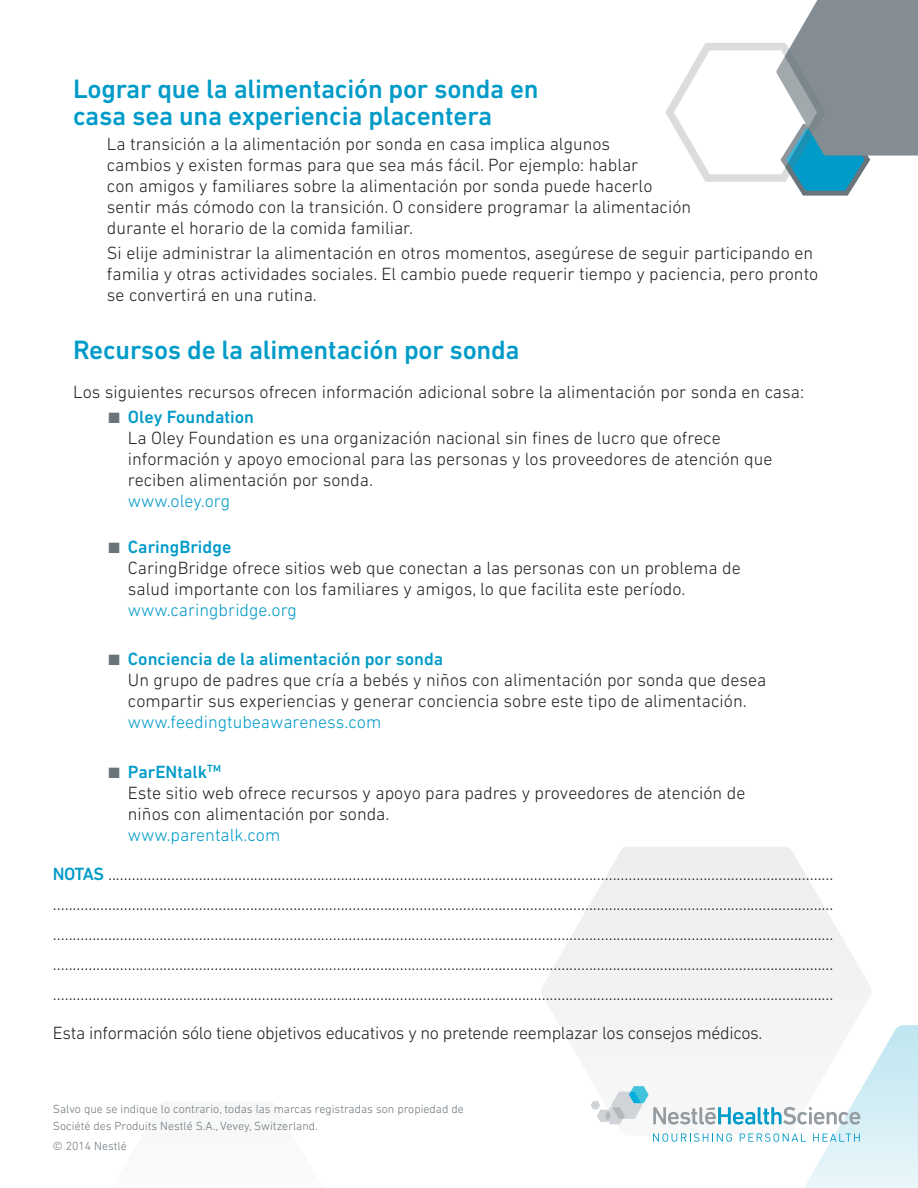
<style>
.page{position:relative;width:918px;height:1188px;background:#fff}
.page>*{position:absolute;margin:0;border:0;box-sizing:border-box;transform-origin:0 0}
.t1{font:500 27px/27px "DIN Next LT Pro";letter-spacing:-.01em;color:#009bc8}
.t2{font:300 18px/21px "DIN Next LT Pro";color:#231f20}
.t3{font:300 18px "DIN Next LT Pro";letter-spacing:-.02em;color:#231f20}
.t4{font:300 18px "DIN Next LT Pro";color:#009bc8}
.t5{font:300 12px/16.5px "DIN Next LT Pro";color:#6a747b}
.s1{color:#6a747b}
.s2{font-weight:500;color:#009bc8}
.s3{color:#009bc8}
</style>
<div class="page">
<svg style="left:541px;top:847px;width:330px;height:215px;fill:#f1f2f2"></svg>
<svg style="left:665px;top:0;width:253px;height:196px"></svg>
<svg style="left:591px;top:1025px;width:327px;height:163px"></svg>
<h1 class="t1" style="left:73px;top:75px;width:467px">Lograr que la alimentación por sonda en casa sea una experiencia placentera</h1>
<p class="t2" style="left:107px;top:133px;width:586px">La transición a la alimentación por sonda en casa implica algunos<br>cambios y existen formas para que sea más fácil. Por ejemplo: hablar<br>con amigos y familiares sobre la alimentación por sonda puede hacerlo sentir más cómodo con la transición. O considere programar la alimentación durante el horario de la comida familiar.</p>
<p class="t2" style="left:107px;top:242px;width:713px">Si elije administrar la alimentación en otros momentos, asegúrese de seguir participando en familia y otras actividades sociales. El cambio puede requerir tiempo y paciencia, pero pronto se convertirá en una rutina.</p>
<h1 class="t1" style="left:73px;top:336px;width:448px">Recursos de la alimentación por sonda</h1>
<p class="t2" style="left:73px;top:381px;width:732px">Los siguientes recursos ofrecen información adicional sobre la alimentación por sonda en casa:</p>
<p class="t2" style="left:128px;top:406px;width:646px;text-indent:-20px"><span class="s1">■</span> <span class="s2">Oley Foundation<br></span>La Oley Foundation es una organización nacional sin fines de lucro que ofrece información y apoyo emocional para las personas y los proveedores de atención que reciben alimentación por sonda.</p>
<p class="t4" style="left:128px;top:490px;width:104px">www.oley.org</p>
<p class="t2" style="left:128px;top:536px;width:614px;text-indent:-20px"><span class="s1">■</span> <span class="s2">CaringBridge<br></span>CaringBridge ofrece sitios web que conectan a las personas con un problema de salud importante con los familiares y amigos, lo que facilita este período.</p>
<p class="t4" style="left:128px;top:599px;width:171px">www.caringbridge.org</p>
<p class="t2" style="left:128px;top:648px;width:640px;text-indent:-20px"><span class="s1">■</span> <span class="s2">Conciencia de la alimentación por sonda<br></span>Un grupo de padres que cría a bebés y niños con alimentación por sonda que desea compartir sus experiencias y generar conciencia sobre este tipo de alimentación.</p>
<p class="t4" style="left:128px;top:712px;width:255px">www.feedingtubeawareness.com</p>
<p class="t2" style="left:128px;top:761px;width:619px;text-indent:-20px"><span class="s1">■</span> <span class="s2">ParENtalk</span><sup>TM<br></sup>Este sitio web ofrece recursos y apoyo para padres y proveedores de atención de niños con alimentación por sonda.</p>
<p class="t2" style="left:53px;top:815px;width:782px;line-height:39px;text-indent:75px"><span class="s3">www.parentalk.com<br></span><span class="s2">NOTAS</span> ........................................................................................................................................................................................</p>
<p class="t2" style="left:53px;top:888px;width:782px;line-height:30px;text-align:justify">...................................................................................................................................................................................................... ...................................................................................................................................................................................................... ...................................................................................................................................................................................................... ......................................................................................................................................................................................................</p>
<p class="t3" style="left:53px;top:1022px;width:711px">Esta información sólo tiene objetivos educativos y no pretende reemplazar los consejos médicos.</p>
<p class="t5" style="left:53px;top:1101px;width:412px">Salvo que se indique lo contrario, todas las marcas registradas son propiedad de<br>Société des Produits Nestlé S.A., Vevey, Switzerland.</p>
<p class="t5" style="left:53px;top:1138px;width:75px">© 2014 Nestlé</p>
</div>
